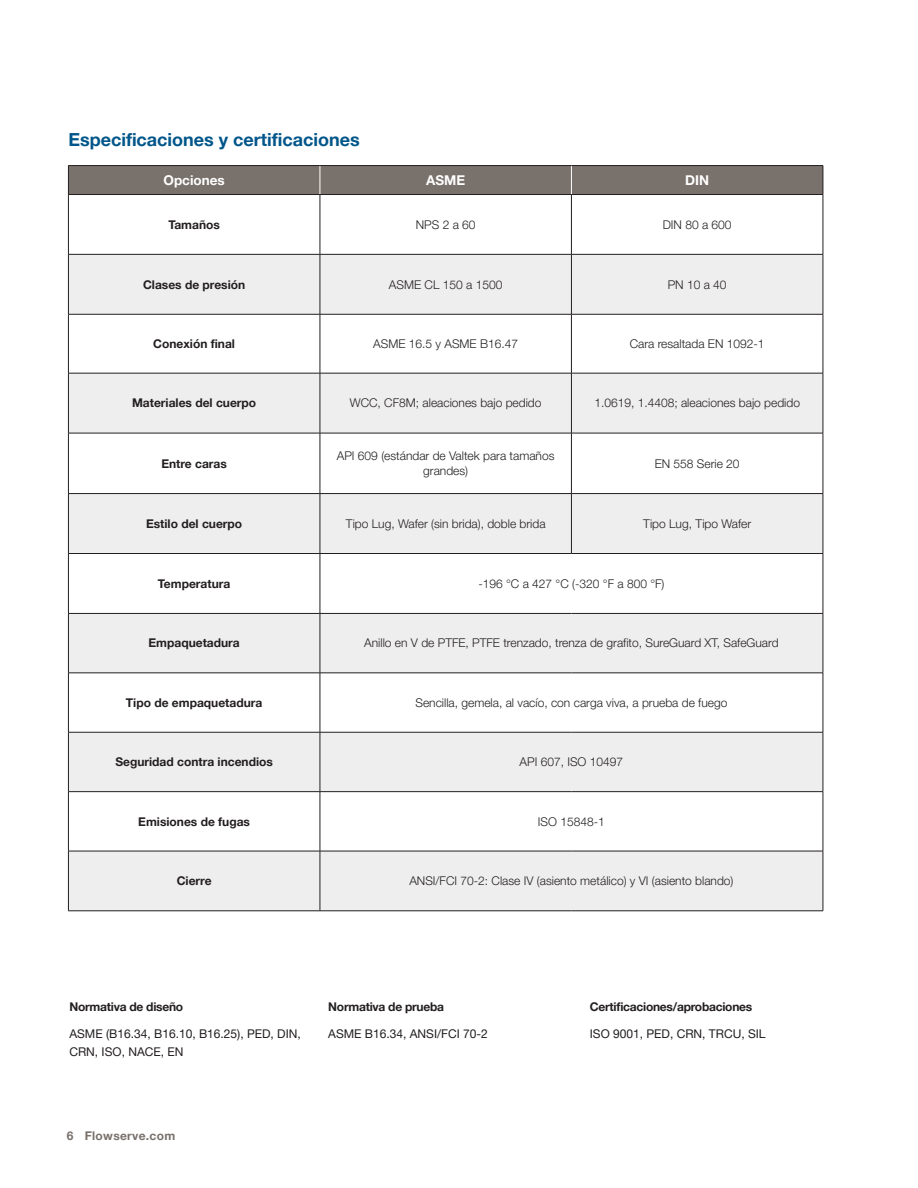
<style>
.page{position:relative;width:918px;height:1188px;background:#fff}
.page>*{position:absolute;margin:0;border:0;box-sizing:border-box;transform-origin:0 0}
.Subhead_Level_1__blue{font:700 18px "Helvetica Neue LT Pro";color:#00568a}
.Table_Column_Head__white{font:700 13.5px "Helvetica Neue LT Pro";color:#fff}
.Table_Row_Header__black{font:300 12px/14.4px "Helvetica Neue LT Pro";color:#231f20;text-align:center}
.Table_Row_Header__black-2{font:700 12px "Helvetica Neue LT Pro";color:#231f20}
.Footnote{font:12px/18px "Helvetica Neue LT Pro";color:#231f20}
.Table_Row_Header__black-3{font:700 12px "Helvetica Neue LT Pro";letter-spacing:-.02em;color:#231f20}
.t1{font:700 12px "Helvetica Neue LT Pro";letter-spacing:.025em;color:#79716c}
</style>
<div class="page">
<svg style="left:69px;top:255px;width:754px;height:656px;fill:#efeeee"></svg>
<hr style="left:68px;top:165px;width:252px;height:1px;background:#231f20">
<hr style="left:320px;top:165px;width:251px;height:1px;background:#231f20">
<hr style="left:571px;top:165px;width:252px;height:1px;background:#231f20">
<div style="left:68px;top:166px;width:756px;height:29px;background:#79716c"></div>
<hr style="left:68px;top:195px;width:1px;height:59px;background:#231f20">
<hr style="left:320px;top:195px;width:1px;height:59px;background:#231f20">
<hr style="left:571px;top:195px;width:1px;height:59px;background:#231f20">
<hr style="left:823px;top:195px;width:1px;height:59px;background:#231f20">
<hr style="left:68px;top:254px;width:252px;height:1px;background:#231f20">
<hr style="left:68px;top:255px;width:1px;height:59px;background:#231f20">
<hr style="left:320px;top:254px;width:251px;height:1px;background:#231f20">
<hr style="left:320px;top:255px;width:1px;height:59px;background:#231f20">
<hr style="left:571px;top:254px;width:252px;height:1px;background:#231f20">
<hr style="left:571px;top:255px;width:1px;height:59px;background:#231f20">
<hr style="left:823px;top:255px;width:1px;height:59px;background:#231f20">
<hr style="left:68px;top:314px;width:252px;height:1px;background:#231f20">
<hr style="left:68px;top:314px;width:1px;height:59px;background:#231f20">
<hr style="left:320px;top:314px;width:251px;height:1px;background:#231f20">
<hr style="left:320px;top:314px;width:1px;height:59px;background:#231f20">
<hr style="left:571px;top:314px;width:252px;height:1px;background:#231f20">
<hr style="left:571px;top:314px;width:1px;height:59px;background:#231f20">
<hr style="left:823px;top:314px;width:1px;height:59px;background:#231f20">
<hr style="left:68px;top:373px;width:252px;height:1px;background:#231f20">
<hr style="left:68px;top:373px;width:1px;height:60px;background:#231f20">
<hr style="left:320px;top:373px;width:251px;height:1px;background:#231f20">
<hr style="left:320px;top:373px;width:1px;height:60px;background:#231f20">
<hr style="left:571px;top:373px;width:252px;height:1px;background:#231f20">
<hr style="left:571px;top:373px;width:1px;height:60px;background:#231f20">
<hr style="left:823px;top:373px;width:1px;height:60px;background:#231f20">
<hr style="left:68px;top:433px;width:252px;height:1px;background:#231f20">
<hr style="left:68px;top:433px;width:1px;height:60px;background:#231f20">
<hr style="left:320px;top:433px;width:251px;height:1px;background:#231f20">
<hr style="left:320px;top:433px;width:1px;height:60px;background:#231f20">
<hr style="left:571px;top:433px;width:252px;height:1px;background:#231f20">
<hr style="left:571px;top:433px;width:1px;height:60px;background:#231f20">
<hr style="left:823px;top:433px;width:1px;height:60px;background:#231f20">
<hr style="left:68px;top:493px;width:252px;height:1px;background:#231f20">
<hr style="left:68px;top:494px;width:1px;height:59px;background:#231f20">
<hr style="left:320px;top:493px;width:251px;height:1px;background:#231f20">
<hr style="left:320px;top:494px;width:1px;height:59px;background:#231f20">
<hr style="left:571px;top:493px;width:252px;height:1px;background:#231f20">
<hr style="left:571px;top:494px;width:1px;height:59px;background:#231f20">
<hr style="left:823px;top:494px;width:1px;height:59px;background:#231f20">
<hr style="left:68px;top:553px;width:252px;height:1px;background:#231f20">
<hr style="left:68px;top:554px;width:1px;height:59px;background:#231f20">
<hr style="left:320px;top:553px;width:251px;height:1px;background:#231f20">
<hr style="left:320px;top:554px;width:1px;height:59px;background:#231f20">
<hr style="left:571px;top:553px;width:252px;height:1px;background:#231f20">
<hr style="left:823px;top:554px;width:1px;height:59px;background:#231f20">
<hr style="left:68px;top:613px;width:252px;height:1px;background:#231f20">
<hr style="left:68px;top:614px;width:1px;height:59px;background:#231f20">
<hr style="left:320px;top:613px;width:251px;height:1px;background:#231f20">
<hr style="left:320px;top:614px;width:1px;height:59px;background:#231f20">
<hr style="left:571px;top:613px;width:252px;height:1px;background:#231f20">
<hr style="left:823px;top:614px;width:1px;height:59px;background:#231f20">
<hr style="left:68px;top:673px;width:252px;height:1px;background:#231f20">
<hr style="left:68px;top:673px;width:1px;height:59px;background:#231f20">
<hr style="left:320px;top:673px;width:251px;height:1px;background:#231f20">
<hr style="left:320px;top:673px;width:1px;height:59px;background:#231f20">
<hr style="left:571px;top:673px;width:252px;height:1px;background:#231f20">
<hr style="left:823px;top:673px;width:1px;height:59px;background:#231f20">
<hr style="left:68px;top:732px;width:252px;height:1px;background:#231f20">
<hr style="left:68px;top:732px;width:1px;height:59px;background:#231f20">
<hr style="left:320px;top:732px;width:251px;height:1px;background:#231f20">
<hr style="left:320px;top:732px;width:1px;height:59px;background:#231f20">
<hr style="left:571px;top:732px;width:252px;height:1px;background:#231f20">
<hr style="left:823px;top:732px;width:1px;height:59px;background:#231f20">
<hr style="left:68px;top:791px;width:252px;height:1px;background:#231f20">
<hr style="left:68px;top:792px;width:1px;height:59px;background:#231f20">
<hr style="left:320px;top:791px;width:251px;height:1px;background:#231f20">
<hr style="left:320px;top:792px;width:1px;height:59px;background:#231f20">
<hr style="left:571px;top:791px;width:252px;height:1px;background:#231f20">
<hr style="left:823px;top:792px;width:1px;height:59px;background:#231f20">
<hr style="left:68px;top:851px;width:252px;height:1px;background:#231f20">
<hr style="left:68px;top:851px;width:1px;height:60px;background:#231f20">
<hr style="left:320px;top:851px;width:251px;height:1px;background:#231f20">
<hr style="left:320px;top:851px;width:1px;height:60px;background:#231f20">
<hr style="left:571px;top:851px;width:252px;height:1px;background:#231f20">
<hr style="left:823px;top:851px;width:1px;height:60px;background:#231f20">
<hr style="left:68px;top:911px;width:252px;height:1px;background:#231f20">
<hr style="left:320px;top:911px;width:251px;height:1px;background:#231f20">
<hr style="left:571px;top:911px;width:252px;height:1px;background:#231f20">
<p class="Subhead_Level_1__blue" style="left:68px;top:128px;width:293px">Especificaciones y certificaciones</p>
<p class="Table_Column_Head__white" style="left:164px;top:172px;width:63px">Opciones</p>
<p class="Table_Column_Head__white" style="left:426px;top:172px;width:41px">ASME</p>
<p class="Table_Column_Head__white" style="left:685px;top:172px;width:25px">DIN</p>
<p class="Table_Row_Header__black-2" style="left:168px;top:217px;width:53px">Tamaños</p>
<p class="Table_Row_Header__black" style="left:416px;top:217px;width:61px">NPS 2 a 60</p>
<p class="Table_Row_Header__black" style="left:663px;top:217px;width:70px">DIN 80 a 600</p>
<p class="Table_Row_Header__black-2" style="left:143px;top:277px;width:104px">Clases de presión</p>
<p class="Table_Row_Header__black" style="left:389px;top:277px;width:115px">ASME CL 150 a 1500</p>
<p class="Table_Row_Header__black" style="left:668px;top:277px;width:60px">PN 10 a 40</p>
<p class="Table_Row_Header__black-2" style="left:153px;top:336px;width:83px">Conexión final</p>
<p class="Table_Row_Header__black" style="left:373px;top:336px;width:146px">ASME 16.5 y ASME B16.47</p>
<p class="Table_Row_Header__black" style="left:630px;top:336px;width:136px">Cara resaltada EN 1092-1</p>
<p class="Table_Row_Header__black-2" style="left:132px;top:396px;width:126px">Materiales del cuerpo</p>
<p class="Table_Row_Header__black" style="left:350px;top:396px;width:193px">WCC, CF8M; aleaciones bajo pedido</p>
<p class="Table_Row_Header__black" style="left:594px;top:396px;width:207px">1.0619, 1.4408; aleaciones bajo pedido</p>
<p class="Table_Row_Header__black-2" style="left:161px;top:456px;width:67px">Entre caras</p>
<p class="Table_Row_Header__black" style="left:337px;top:449px;width:219px">API 609 (estándar de Valtek para tamaños grandes)</p>
<p class="Table_Row_Header__black" style="left:655px;top:456px;width:86px">EN 558 Serie 20</p>
<p class="Table_Row_Header__black-2" style="left:146px;top:516px;width:98px">Estilo del cuerpo</p>
<p class="Table_Row_Header__black" style="left:346px;top:516px;width:201px">Tipo Lug, Wafer (sin brida), doble brida</p>
<p class="Table_Row_Header__black" style="left:643px;top:516px;width:110px">Tipo Lug, Tipo Wafer</p>
<p class="Table_Row_Header__black-2" style="left:158px;top:576px;width:74px">Temperatura</p>
<p class="Table_Row_Header__black" style="left:478px;top:576px;width:188px">-196 °C a 427 °C (-320 °F a 800 °F)</p>
<p class="Table_Row_Header__black-2" style="left:149px;top:636px;width:93px">Empaquetadura</p>
<p class="Table_Row_Header__black" style="left:364px;top:636px;width:416px">Anillo en V de PTFE, PTFE trenzado, trenza de grafito, SureGuard XT, SafeGuard</p>
<p class="Table_Row_Header__black-2" style="left:126px;top:695px;width:138px">Tipo de empaquetadura</p>
<p class="Table_Row_Header__black" style="left:415px;top:695px;width:313px">Sencilla, gemela, al vacío, con carga viva, a prueba de fuego</p>
<p class="Table_Row_Header__black-2" style="left:115px;top:755px;width:159px">Seguridad contra incendios</p>
<p class="Table_Row_Header__black" style="left:520px;top:755px;width:105px">API 607, ISO 10497</p>
<p class="Table_Row_Header__black-2" style="left:138px;top:814px;width:113px">Emisiones de fugas</p>
<p class="Table_Row_Header__black" style="left:538px;top:814px;width:68px">ISO 15848-1</p>
<p class="Table_Row_Header__black-2" style="left:177px;top:874px;width:36px">Cierre</p>
<p class="Table_Row_Header__black" style="left:409px;top:873px;width:326px">ANSI/FCI 70-2: Clase IV (asiento metálico) y VI (asiento blando)</p>
<p class="Table_Row_Header__black-3" style="left:69px;top:1000px;width:115px">Normativa de diseño</p>
<p class="Footnote" style="left:69px;top:1024px;width:233px">ASME (B16.34, B16.10, B16.25), PED, DIN,<br>CRN, ISO, NACE, EN</p>
<p class="Table_Row_Header__black-3" style="left:328px;top:1000px;width:117px">Normativa de prueba</p>
<p class="Footnote" style="left:328px;top:1024px;width:161px">ASME B16.34, ANSI/FCI 70-2</p>
<p class="t1" style="left:67px;top:1128px;width:110px">6 Flowserve.com</p>
<p class="Table_Row_Header__black-3" style="left:590px;top:1000px;width:164px">Certificaciones/aprobaciones</p>
<p class="Footnote" style="left:590px;top:1024px;width:177px">ISO 9001, PED, CRN, TRCU, SIL</p>
</div>
